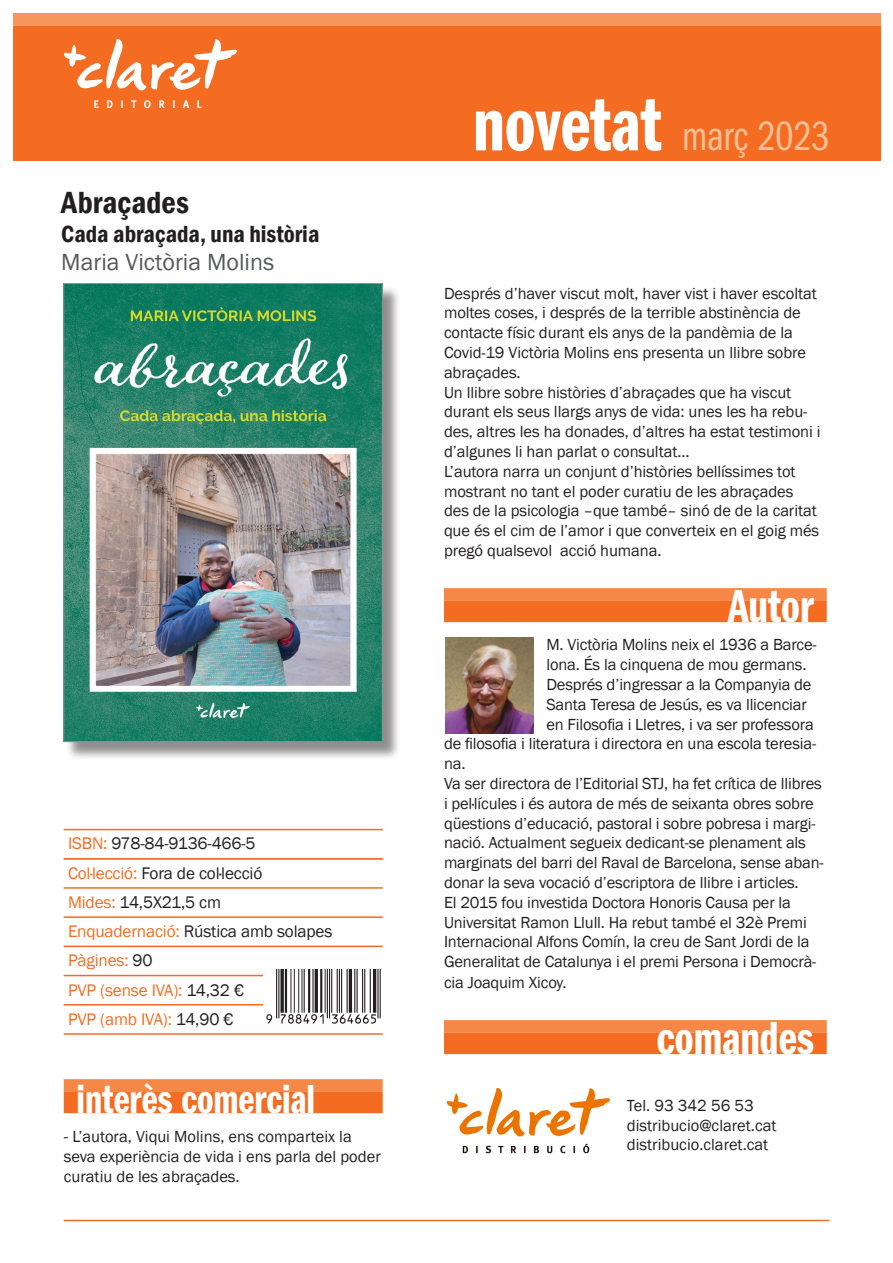
<style>
.page{position:relative;width:893px;height:1263px;background:#fff}
.page>*{position:absolute;margin:0;border:0;box-sizing:border-box;transform-origin:0 0}
.t1{font:48px "ITC Franklin Gothic Std Dm Cp";color:#fff}
.t2{font:42.45px "ITC Franklin Gothic Std Bk Cp";color:#fbc097}
.t3{font:42px "ITC Franklin Gothic Std Dm Cp";color:#fff}
.t4{font:600 condensed 31.5px "Franklin Gothic";color:#231f20}
.t5{font:600 condensed 24px "Franklin Gothic";color:#231f20}
.t6{font:24px "Franklin Gothic";color:#57585a}
.t7{font:17.25px "Franklin Gothic";letter-spacing:-.01em;color:#231f20}
.t8{font:17.25px "Franklin Gothic";letter-spacing:-.01em;color:#f36c21}
.t9{font:16.5px/19.8px "Franklin Gothic";letter-spacing:-.01em;color:#231f20}
.s1{color:#f36c21}
.s2{color:#231f20}
.s3{font-size:17.25px}
.s4{font-family:"ITC Franklin Gothic Std Dm Cp";font-size:78.75px;color:#fff}
</style>
<div class="page">
<div style="left:13px;top:16px;width:867px;height:145px;background:#f36c21"></div>
<img style="left:64px;top:39px;width:173px;height:69px">
<div style="left:444px;top:588px;width:383px;height:13px;background:#f58846"></div>
<div style="left:444px;top:601px;width:383px;height:21px;background:#f36c21"></div>
<div style="left:444px;top:1020px;width:383px;height:13px;background:#f58846"></div>
<div style="left:444px;top:1033px;width:383px;height:21px;background:#f36c21"></div>
<hr style="left:64px;top:829px;width:319px;height:1px;background:#f36c21">
<hr style="left:64px;top:858px;width:319px;height:1px;background:#f36c21">
<hr style="left:64px;top:887px;width:319px;height:2px;background:#f36c21">
<hr style="left:64px;top:916px;width:319px;height:2px;background:#f36c21">
<hr style="left:64px;top:945px;width:319px;height:2px;background:#f36c21">
<hr style="left:64px;top:975px;width:319px;height:1px;background:#f36c21">
<hr style="left:64px;top:1004px;width:319px;height:1px;background:#f36c21">
<hr style="left:64px;top:1033px;width:319px;height:2px;background:#f36c21">
<svg style="left:267px;top:975px;width:116px;height:49px"></svg>
<img style="left:264px;top:969px;width:118px;height:54px">
<div style="left:64px;top:1079px;width:319px;height:13px;background:#f58846"></div>
<div style="left:64px;top:1092px;width:319px;height:21px;background:#f36c21"></div>
<div style="left:13px;top:13px;width:867px;height:13px;background:#f7965a"></div>
<div style="left:66px;top:285px;width:336px;height:476px;background:#231f20;opacity:.5"></div>
<img style="left:65px;top:285px;width:316px;height:455px">
<div style="left:63px;top:283px;width:320px;height:459px;border:1px solid #939598"></div>
<hr style="left:64px;top:1220px;width:765px;height:1px;background:#f36c21">
<img style="left:446px;top:1088px;width:165px;height:65px">
<img style="left:445px;top:637px;width:89px;height:97px">
<p class="t4" style="left:61px;top:182px;width:129px">Abraçades</p>
<p class="t5" style="left:61px;top:218px;width:260px">Cada abraçada, una història</p>
<p class="t6" style="left:61px;top:247px;width:214px">Maria Victòria Molins</p>
<p class="t7" style="left:68px;top:833px;width:189px"><span class="s1">ISBN:</span> 978-84-9136-466-5</p>
<p class="t7" style="left:68px;top:862px;width:196px"><span class="s1">Col·lecció:</span> Fora de col·lecció</p>
<p class="t7" style="left:68px;top:891px;width:155px"><span class="s1">Mides:</span> 14,5X21,5 cm</p>
<p class="t7" style="left:68px;top:921px;width:266px"><span class="s1">Enquadernació:</span> Rústica amb solapes</p>
<p class="t8" style="left:68px;top:950px;width:86px">Pàgines: <span class="s2">90</span></p>
<p class="t8" style="left:68px;top:979px;width:178px">PVP (sense IVA): <span class="s2">14,32 €</span></p>
<p class="t8" style="left:68px;top:1008px;width:167px">PVP (amb IVA): <span class="s2">14,90 €</span></p>
<p class="t3" style="left:77px;top:1076px;width:240px">interès comercial</p>
<p class="t9" style="left:64px;top:1127px;width:319px"><span class="s3">-</span> L’autora, Viqui Molins, ens comparteix la seva experiència de vida i ens parla del poder curatiu de les abraçades.</p>
<p class="t2" style="left:473px;top:113px;width:358px"><span class="s4">novetat</span> març 2023</p>
<p class="t9" style="left:444px;top:284px;width:378px">Després d’haver viscut molt, haver vist i haver escoltat moltes coses, i després de la terrible abstinència de contacte físic durant els anys de la pandèmia de la Covid-19 Victòria Molins ens presenta un llibre sobre abraçades.<br>Un llibre sobre històries d’abraçades que ha viscut durant els seus llargs anys de vida: unes les ha rebu&shy;des, altres les ha donades, d’altres ha estat testimoni i d’algunes li han parlat o consultat...<br>L’autora narra un conjunt d’històries bellíssimes tot mostrant no tant el poder curatiu de les abraçades des de la psicologia –que també– sinó de de la caritat que és el cim de l’amor i que converteix en el goig més pregó qualsevol acció humana.</p>
<p class="t1" style="left:728px;top:580px;width:87px">Autor</p>
<p class="t9" style="left:546px;top:635px;width:272px">M. Victòria Molins neix el 1936 a Barce-</p>
<p class="t9" style="left:546px;top:655px;width:262px">lona. És la cinquena de mou germans.</p>
<p class="t9" style="left:546px;top:675px;width:267px">Després d’ingressar a la Companyia de</p>
<p class="t9" style="left:546px;top:695px;width:262px">Santa Teresa de Jesús, es va llicenciar</p>
<p class="t9" style="left:546px;top:715px;width:269px">en Filosofia i Lletres, i va ser professora</p>
<p class="t9" style="left:444px;top:734px;width:374px">de filosofia i literatura i directora en una escola teresia-</p>
<p class="t9" style="left:444px;top:754px;width:23px">na.</p>
<p class="t9" style="left:444px;top:774px;width:379px">Va ser directora de l’Editorial STJ, ha fet crítica de llibres</p>
<p class="t9" style="left:444px;top:794px;width:371px">i pel·lícules i és autora de més de seixanta obres sobre</p>
<p class="t9" style="left:444px;top:814px;width:373px">qüestions d’educació, pastoral i sobre pobresa i margi-</p>
<p class="t9" style="left:444px;top:833px;width:363px">nació. Actualment segueix dedicant-se plenament als</p>
<p class="t9" style="left:444px;top:853px;width:381px">marginats del barri del Raval de Barcelona, sense aban-</p>
<p class="t9" style="left:444px;top:873px;width:356px">donar la seva vocació d’escriptora de llibre i articles.</p>
<p class="t9" style="left:444px;top:893px;width:348px">El 2015 fou investida Doctora Honoris Causa per la</p>
<p class="t9" style="left:444px;top:913px;width:364px">Universitat Ramon Llull. Ha rebut també el 32è Premi</p>
<p class="t9" style="left:444px;top:932px;width:367px">Internacional Alfons Comín, la creu de Sant Jordi de la</p>
<p class="t9" style="left:444px;top:952px;width:374px">Generalitat de Catalunya i el premi Persona i Democrà-</p>
<p class="t9" style="left:444px;top:973px;width:124px">cia Joaquim Xicoy.</p>
<p class="t1" style="left:657px;top:1012px;width:159px">comandes</p>
<p class="t9" style="left:627px;top:1096px;width:151px">Tel. 93 342 56 53 distribucio@claret.cat distribucio.claret.cat</p>
</div>
